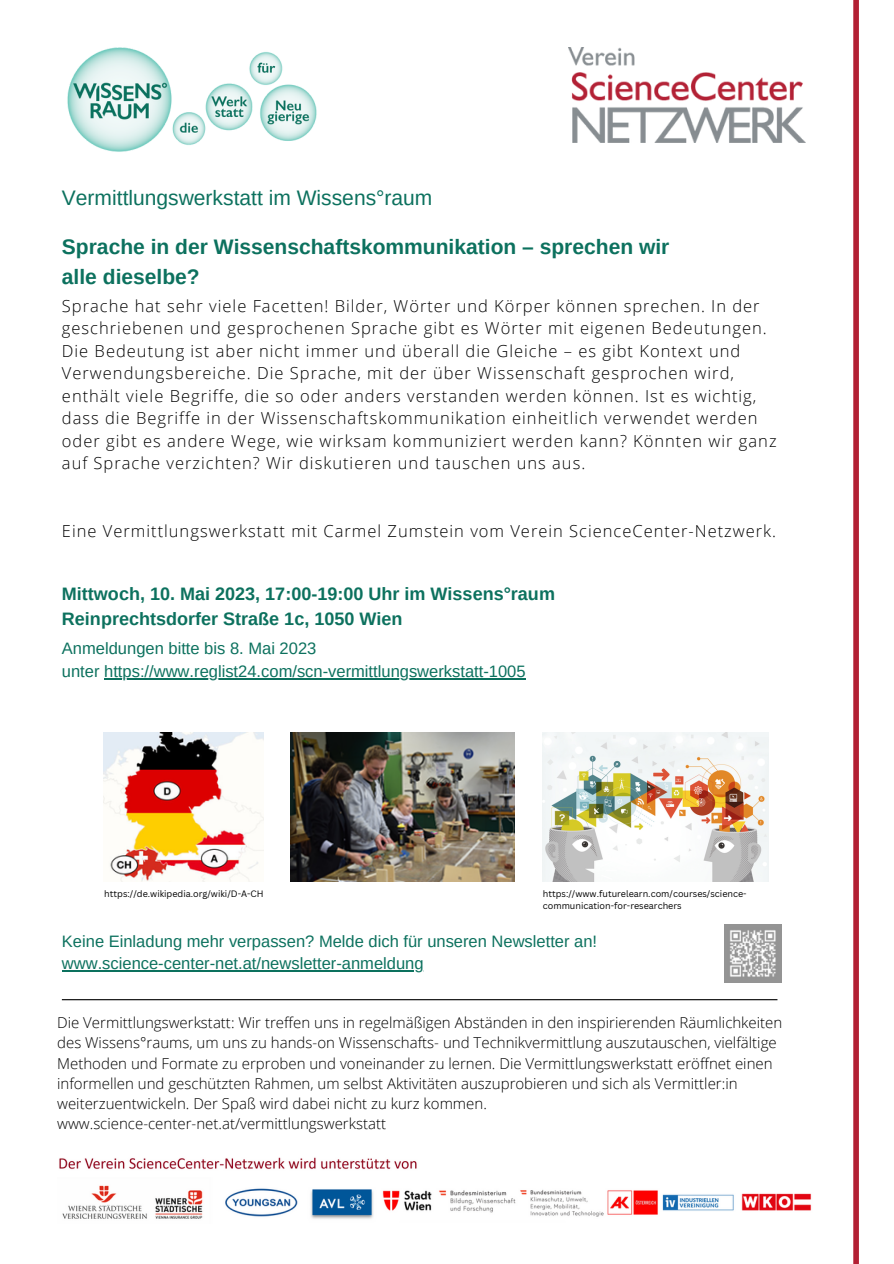
<style>
.page{position:relative;width:894px;height:1264px;background:#fff}
.page>*{position:absolute;margin:0;border:0;box-sizing:border-box;transform-origin:0 0}
.t1{font:700 21px/29.2px "Arimo";color:#0c715e}
.t2{font:21px "Arimo";color:#0c715e}
.t3{font:700 18px/25.2px "Arimo";color:#0c715e}
.t4{font:300 16.5px/22.5px "Open Sans";letter-spacing:.06em;color:#000}
.t5{font:16.5px/22.5px "Arimo";color:#0c715e}
.t6{font:300 15px/20.2px "Open Sans";color:#000}
.t7{font:9px/12px "Canva Sans";color:#000}
</style>
<div class="page">
<img style="left:568px;top:48px;width:237px;height:94px">
<div style="left:853px;top:0;width:5px;height:1263px;background:#b32034"></div>
<img style="left:67px;top:47px;width:250px;height:105px">
<hr style="left:62px;top:999px;width:715px;height:1px;background:#000">
<img style="left:382px;top:1189px;width:430px;height:28px">
<img style="left:62px;top:1185px;width:311px;height:34px">
<img style="left:724px;top:924px;width:57px;height:58px">
<img style="left:59px;top:1157px;width:358px;height:13px">
<img style="left:103px;top:732px;width:160px;height:149px">
<img style="left:290px;top:732px;width:224px;height:149px">
<img style="left:542px;top:732px;width:226px;height:149px">
<hr style="left:62px;top:970px;width:361px;height:1px;background:#0c715e">
<hr style="left:104px;top:678px;width:421px;height:2px;background:#0c715e">
<p class="t2" style="left:62px;top:185px;width:372px">Vermittlungswerkstatt im Wissens°raum</p>
<p class="t1" style="left:62px;top:232px;width:609px">Sprache in der Wissenschaftskommunikation – sprechen wir alle dieselbe?</p>
<p class="t4" style="left:62px;top:294px;width:716px">Sprache hat sehr viele Facetten! Bilder, Wörter und Körper können sprechen. In der geschriebenen und gesprochenen Sprache gibt es Wörter mit eigenen Bedeutungen.<br>Die Bedeutung ist aber nicht immer und überall die Gleiche – es gibt Kontext und Verwendungsbereiche. Die Sprache, mit der über Wissenschaft gesprochen wird, enthält viele Begriffe, die so oder anders verstanden werden können. Ist es wichtig, dass die Begriffe in der Wissenschaftskommunikation einheitlich verwendet werden oder gibt es andere Wege, wie wirksam kommuniziert werden kann? Könnten wir ganz auf Sprache verzichten? Wir diskutieren und tauschen uns aus.</p>
<p class="t4" style="left:62px;top:519px;width:715px">Eine Vermittlungswerkstatt mit Carmel Zumstein vom Verein ScienceCenter-Netzwerk.</p>
<p class="t3" style="left:62px;top:580px;width:494px">Mittwoch, 10. Mai 2023, 17:00-19:00 Uhr im Wissens°raum<br>Reinprechtsdorfer Straße 1c, 1050 Wien</p>
<p class="t5" style="left:62px;top:637px;width:465px;line-height:23px">Anmeldungen bitte bis 8. Mai 2023<br>unter https://www.reglist24.com/scn-vermittlungswerkstatt-1005</p>
<p class="t7" style="left:104px;top:887px;width:161px">https://de.wikipedia.org/wiki/D-A-CH</p>
<p class="t7" style="left:542px;top:887px;width:205px">https://www.futurelearn.com/courses/science&shy;communication-for-researchers</p>
<p class="t5" style="left:62px;top:929px;width:536px">Keine Einladung mehr verpassen? Melde dich für unseren Newsletter an! www.science-center-net.at/newsletter-anmeldung</p>
<p class="t6" style="left:57px;top:1012px;width:726px">Die Vermittlungswerkstatt: Wir treffen uns in regelmäßigen Abständen in den inspirierenden Räumlichkeiten des Wissens°raums, um uns zu hands-on Wissenschafts- und Technikvermittlung auszutauschen, vielfältige Methoden und Formate zu erproben und voneinander zu lernen. Die Vermittlungswerkstatt eröffnet einen informellen und geschützten Rahmen, um selbst Aktivitäten auszuprobieren und sich als Vermittler:in weiterzuentwickeln. Der Spaß wird dabei nicht zu kurz kommen. www.science-center-net.at/vermittlungswerkstatt</p>
</div>
